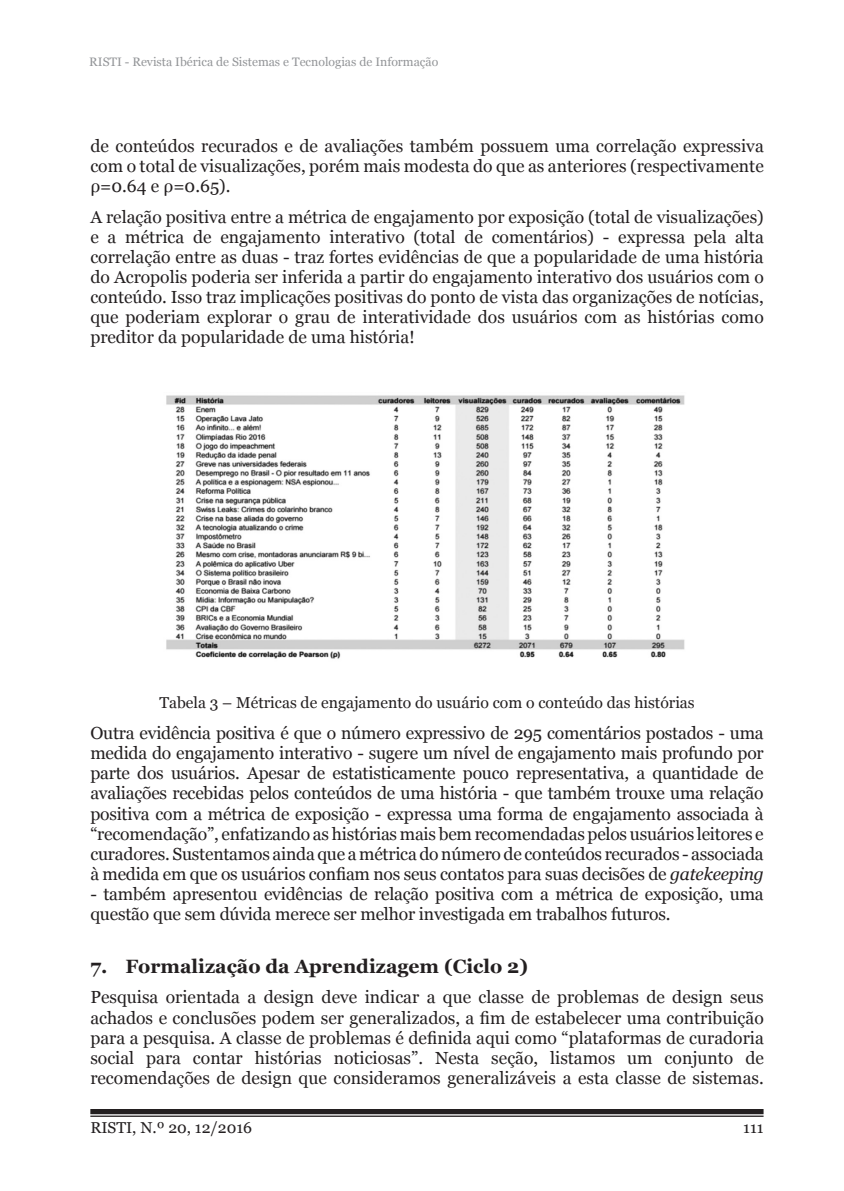
<style>
.page{position:relative;width:844px;height:1191px;background:#fff}
.page>*{position:absolute;margin:0;border:0;box-sizing:border-box;transform-origin:0 0}
.t1{font:700 19.25px "Georgia";color:#231f20}
.txt{font:17.5px/20.1px "Georgia";letter-spacing:-.01em;color:#231f20;text-align:justify}
.legned{font:15.75px "Georgia";color:#231f20}
.t2{font:12.25px "Georgia";color:#939598}
.s1{font-style:italic}
</style>
<div class="page">
<div style="left:90px;top:1109px;width:673px;height:5px;background:#231f20"></div>
<hr style="left:90px;top:1115px;width:673px;height:1px;background:#231f20">
<img style="left:166px;top:395px;width:519px;height:264px">
<p class="t2" style="left:89px;top:54px;width:350px">RISTI - Revista Ibérica de Sistemas e Tecnologias de Informação</p>
<p class="txt" style="left:90px;top:136px;width:674px">de conteúdos recurados e de avaliações também possuem uma correlação expressiva com o total de visualizações, porém mais modesta do que as anteriores (respectivamente ρ=0.64 e ρ=0.65).</p>
<p class="txt" style="left:90px;top:207px;width:674px">A relação positiva entre a métrica de engajamento por exposição (total de visualizações) e a métrica de engajamento interativo (total de comentários) - expressa pela alta correlação entre as duas - traz fortes evidências de que a popularidade de uma história do Acropolis poderia ser inferida a partir do engajamento interativo dos usuários com o conteúdo. Isso traz implicações positivas do ponto de vista das organizações de notícias, que poderiam explorar o grau de interatividade dos usuários com as histórias como preditor da popularidade de uma história!</p>
<p class="legned" style="left:159px;top:693px;width:536px">Tabela 3 – Métricas de engajamento do usuário com o conteúdo das histórias</p>
<p class="txt" style="left:90px;top:723px;width:674px">Outra evidência positiva é que o número expressivo de 295 comentários postados - uma medida do engajamento interativo - sugere um nível de engajamento mais profundo por parte dos usuários. Apesar de estatisticamente pouco representativa, a quantidade de avaliações recebidas pelos conteúdos de uma história - que também trouxe uma relação positiva com a métrica de exposição - expressa uma forma de engajamento associada à “recomendação”, enfatizando as histórias mais bem recomendadas pelos usuários leitores e curadores. Sustentamos ainda que a métrica do número de conteúdos recurados - associada à medida em que os usuários confiam nos seus contatos para suas decisões de <span class="s1">gatekeeping</span></p>
<p class="txt" style="left:90px;top:884px;width:674px">- também apresentou evidências de relação positiva com a métrica de exposição, uma questão que sem dúvida merece ser melhor investigada em trabalhos futuros.</p>
<h1 class="t1" style="left:90px;top:953px;width:439px">7. Formalização da Aprendizagem (Ciclo 2)</h1>
<p class="txt" style="left:90px;top:987px;width:674px">Pesquisa orientada a design deve indicar a que classe de problemas de design seus achados e conclusões podem ser generalizados, a fim de estabelecer uma contribuição para a pesquisa. A classe de problemas é definida aqui como “plataformas de curadoria social para contar histórias noticiosas”. Nesta seção, listamos um conjunto de recomendações de design que consideramos generalizáveis a esta classe de sistemas.</p>
<p class="legned" style="left:90px;top:1117px;width:163px">RISTI, N.º 20, 12/2016</p>
<p class="legned" style="left:743px;top:1118px;width:22px">111</p>
</div>
